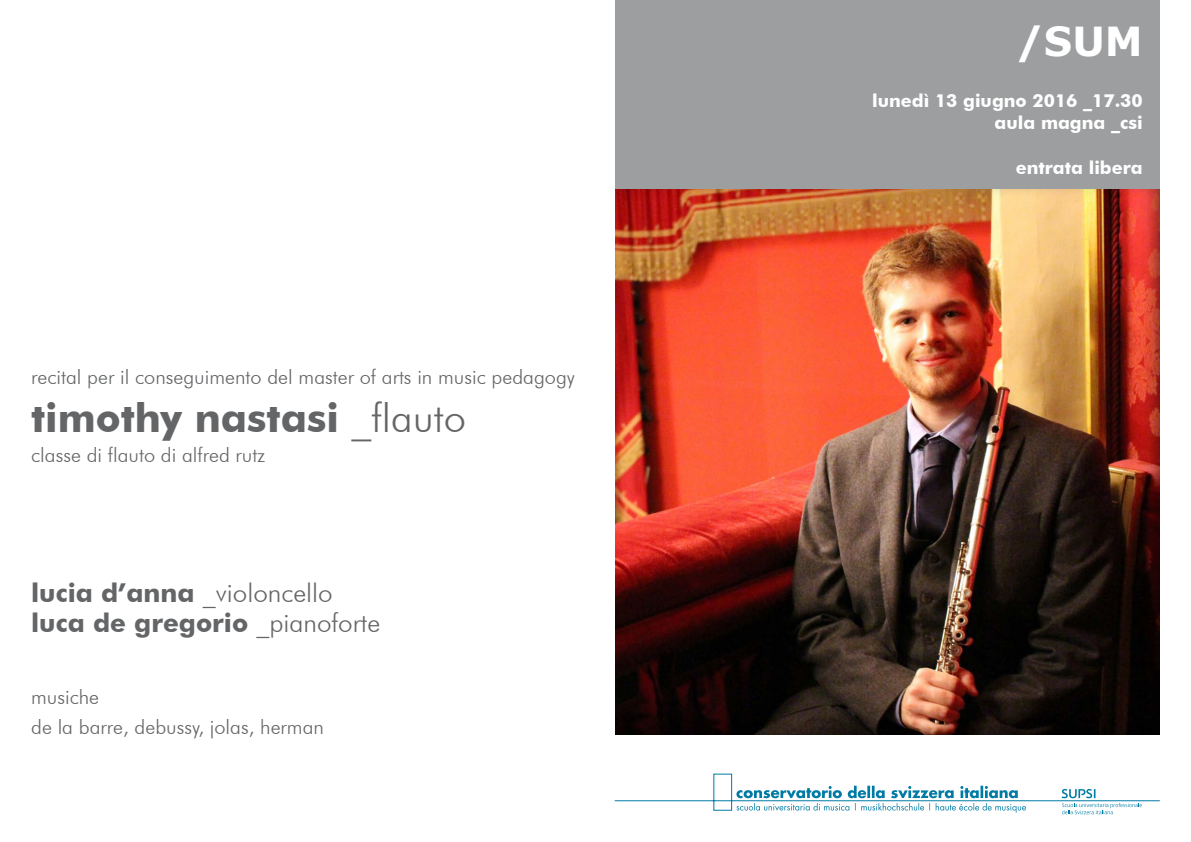
<style>
.page{position:relative;width:1191px;height:842px;background:#fff}
.page>*{position:absolute;margin:0;border:0;box-sizing:border-box;transform-origin:0 0}
.t1{font:700 40px "Futura BT";color:#646567}
.t2{font:700 40px "Verdana";color:#fff}
.t3{font:700 26px/30px "Futura BT";color:#646567}
.t4{font:300 20px/30px "Futura BT";color:#646567}
.t5{font:700 18px/21.6px "Futura BT";color:#fff;text-align:right}
.s1{font-weight:300}
</style>
<div class="page">
<div style="left:615px;top:0;width:544px;height:190px;background:#9c9e9f"></div>
<svg style="left:614px;top:774px;width:546px;height:40px"></svg>
<img style="left:615px;top:190px;width:544px;height:544px">
<p class="t4" style="left:31px;top:362px;width:545px">recital per il conseguimento del master of arts in music pedagogy</p>
<h1 class="t1" style="left:31px;top:394px;width:436px">timothy nastasi <span class="s1">_flauto</span></h1>
<p class="t4" style="left:31px;top:440px;width:235px">classe di flauto di alfred rutz</p>
<h2 class="t3" style="left:31px;top:578px;width:351px">lucia d’anna <span class="s1">_violoncello </span>luca de gregorio <span class="s1">_pianoforte</span></h2>
<p class="t4" style="left:31px;top:682px;width:294px">musiche<br>de la barre, debussy, jolas, herman</p>
<h1 class="t2" style="left:1016px;top:13px;width:128px">/SUM</h1>
<p class="t5" style="left:872px;top:90px;width:272px">lunedì 13 giugno 2016 _17.30 aula magna _csi</p>
<p class="t5" style="left:1015px;top:156px;width:128px">entrata libera</p>
</div>
